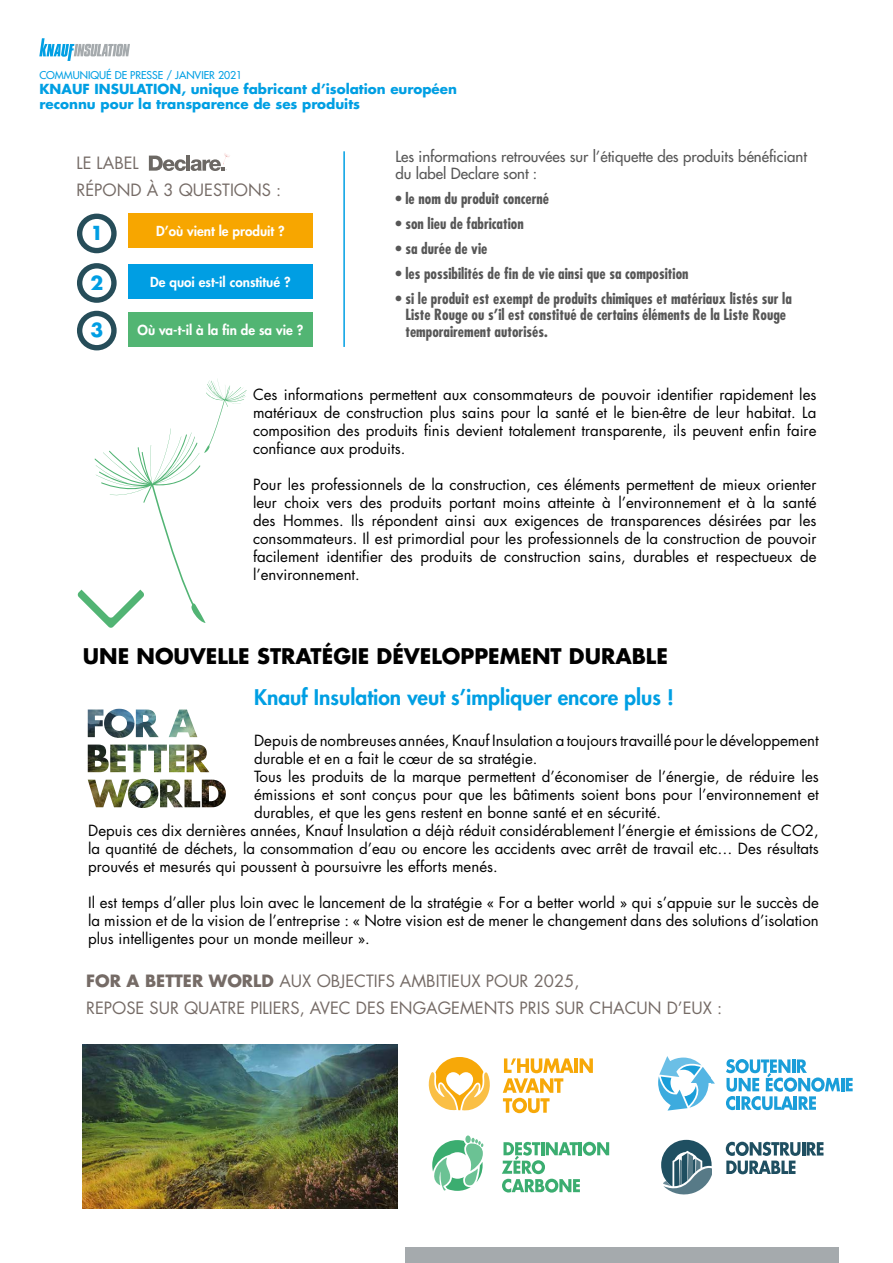
<style>
.page{position:relative;width:893px;height:1263px;background:#fff}
.page>*{position:absolute;margin:0;border:0;box-sizing:border-box;transform-origin:0 0}
.t1{font:800 21px "Futura CE";color:#009fe3}
.t2{font:700 21px "Futura CE";color:#000}
.t3{font:700 18.75px "Futura Std";color:#009ee3}
.t4{font:16.5px/26.7px "Futura CE";color:#756b66}
.t5{font:15px/18px "Futura CE";color:#000;text-align:justify}
.t6{font:700 condensed 15px/16.5px "Futura";color:#575757}
.t7{font:15px/16.5px "Futura";color:#575757}
.t8{font:700 13.5px/15px "Futura Std";color:#009fe3}
.t9{font:800 13.5px "Futura Std";color:#fff}
.t10{font:500 10.5px "Futura CE";color:#009fe3}
.t11{font:300 2.55px "Gotham";color:#54544a}
.s1{font-weight:700}
</style>
<div class="page">
<img style="left:82px;top:1045px;width:316px;height:164px">
<svg style="left:39px;top:38px;width:91px;height:23px"></svg>
<div style="left:405px;top:1247px;width:434px;height:16px;background:#a5aaad"></div>
<hr style="left:574px;top:1058px;width:4px;height:15px;background:#f7a808">
<svg style="left:580px;top:1058px;width:13px;height:15px"></svg>
<svg style="left:503px;top:1058px;width:71px;height:55px"></svg>
<svg style="left:428px;top:1057px;width:62px;height:54px"></svg>
<svg style="left:726px;top:1059px;width:127px;height:51px"></svg>
<svg style="left:658px;top:1056px;width:57px;height:54px"></svg>
<svg style="left:502px;top:1142px;width:107px;height:50px"></svg>
<svg style="left:726px;top:1142px;width:97px;height:32px"></svg>
<svg style="left:432px;top:1135px;width:51px;height:56px"></svg>
<svg style="left:661px;top:1140px;width:51px;height:55px"></svg>
<svg style="left:77px;top:379px;width:170px;height:249px"></svg>
<img style="left:169px;top:709px;width:28px;height:28px">
<svg style="left:103px;top:709px;width:56px;height:28px"></svg>
<img style="left:88px;top:709px;width:15px;height:28px">
<img style="left:187px;top:744px;width:22px;height:28px">
<img style="left:169px;top:744px;width:16px;height:28px">
<img style="left:128px;top:744px;width:39px;height:28px">
<svg style="left:141px;top:751px;width:1px;height:21px"></svg>
<img style="left:88px;top:744px;width:38px;height:28px">
<svg style="left:88px;top:744px;width:18px;height:11px"></svg>
<img style="left:88px;top:779px;width:70px;height:29px">
<svg style="left:184px;top:780px;width:41px;height:27px"></svg>
<img style="left:160px;top:780px;width:23px;height:27px">
<svg style="left:106px;top:780px;width:23px;height:27px"></svg>
<div style="left:128px;top:213px;width:185px;height:35px;background:#f7a600"></div>
<div style="left:77px;top:214px;width:40px;height:39px;border:5px solid #264d59;border-radius:50%"></div>
<div style="left:128px;top:264px;width:185px;height:34px;background:#009ee3"></div>
<div style="left:77px;top:263px;width:40px;height:40px;border:5px solid #264d59;border-radius:50%"></div>
<div style="left:77px;top:311px;width:40px;height:39px;border:5px solid #264d59;border-radius:50%"></div>
<div style="left:128px;top:312px;width:185px;height:34px;background:#52b573"></div>
<svg style="left:149px;top:153px;width:81px;height:18px"></svg>
<hr style="left:343px;top:151px;width:2px;height:196px;background:#009fe3">
<p class="t10" style="left:39px;top:67px;width:204px">COMMUNIQUÉ DE PRESSE / JANVIER 2021</p>
<p class="t8" style="left:39px;top:81px;width:419px">KNAUF INSULATION, unique fabricant d’isolation européen reconnu pour la transparence de ses produits</p>
<p class="t4" style="left:77px;top:150px;width:64px">LE LABEL</p>
<p class="t11" style="left:226px;top:169px;width:3px">®</p>
<p class="t4" style="left:77px;top:177px;width:206px">RÉPOND À 3 QUESTIONS :</p>
<p class="t3" style="left:90px;top:221px;width:14px">1</p>
<p class="t9" style="left:156px;top:222px;width:130px">D’où vient le produit ?</p>
<p class="t3" style="left:90px;top:270px;width:14px">2</p>
<p class="t9" style="left:150px;top:273px;width:142px">De quoi est-il constitué ?</p>
<p class="t3" style="left:90px;top:318px;width:14px">3</p>
<p class="t9" style="left:137px;top:321px;width:167px">Où va-t-il à la fin de sa vie ?</p>
<p class="t7" style="left:395px;top:148px;width:413px">Les informations retrouvées sur l’étiquette des produits bénéficiant du label Declare sont :</p>
<p class="t6" style="left:395px;top:190px;width:155px">• le nom du produit concerné</p>
<p class="t6" style="left:395px;top:215px;width:130px">• son lieu de fabrication</p>
<p class="t6" style="left:395px;top:240px;width:93px">• sa durée de vie</p>
<p class="t6" style="left:395px;top:265px;width:295px">• les possibilités de fin de vie ainsi que sa composition</p>
<p class="t6" style="left:405px;top:290px;width:388px;text-indent:-10px">• si le produit est exempt de produits chimiques et matériaux listés sur la<br>Liste Rouge ou s’il est constitué de certains éléments de la Liste Rouge temporairement autorisés.</p>
<p class="t5" style="left:253px;top:386px;width:565px">Ces informations permettent aux consommateurs de pouvoir identifier rapidement les matériaux de construction plus sains pour la santé et le bien-être de leur habitat. La composition des produits finis devient totalement transparente, ils peuvent enfin faire confiance aux produits.</p>
<p class="t5" style="left:253px;top:476px;width:565px">Pour les professionnels de la construction, ces éléments permettent de mieux orienter leur choix vers des produits portant moins atteinte à l’environnement et à la santé des Hommes. Ils répondent ainsi aux exigences de transparences désirées par les consommateurs. Il est primordial pour les professionnels de la construction de pouvoir facilement identifier des produits de construction sains, durables et respectueux de l’environnement.</p>
<h1 class="t2" style="left:83px;top:640px;width:586px">UNE NOUVELLE STRATÉGIE DÉVELOPPEMENT DURABLE</h1>
<h1 class="t1" style="left:254px;top:682px;width:421px">Knauf Insulation veut s’impliquer encore plus !</h1>
<p class="t5" style="left:254px;top:731px;width:566px">Depuis de nombreuses années, Knauf Insulation a toujours travaillé pour le développement</p>
<p class="t5" style="left:254px;top:749px;width:285px">durable et en a fait le cœur de sa stratégie.</p>
<p class="t5" style="left:254px;top:767px;width:566px">Tous les produits de la marque permettent d’économiser de l’énergie, de réduire les</p>
<p class="t5" style="left:254px;top:785px;width:566px">émissions et sont conçus pour que les bâtiments soient bons pour l’environnement et</p>
<p class="t5" style="left:254px;top:803px;width:409px">durables, et que les gens restent en bonne santé et en sécurité.</p>
<p class="t5" style="left:88px;top:821px;width:732px">Depuis ces dix dernières années, Knauf Insulation a déjà réduit considérablement l’énergie et émissions de CO2,</p>
<p class="t5" style="left:88px;top:839px;width:732px">la quantité de déchets, la consommation d’eau ou encore les accidents avec arrêt de travail etc… Des résultats</p>
<p class="t5" style="left:88px;top:857px;width:411px">prouvés et mesurés qui poussent à poursuivre les efforts menés.</p>
<p class="t5" style="left:88px;top:893px;width:732px">Il est temps d’aller plus loin avec le lancement de la stratégie « For a better world » qui s’appuie sur le succès de la mission et de la vision de l’entreprise : « Notre vision est de mener le changement dans des solutions d’isolation plus intelligentes pour un monde meilleur ».</p>
<p class="t4" style="left:86px;top:968px;width:638px"><span class="s1">FOR A BETTER WORLD</span> AUX OBJECTIFS AMBITIEUX POUR 2025,<br>REPOSE SUR QUATRE PILIERS, AVEC DES ENGAGEMENTS PRIS SUR CHACUN D’EUX :</p>
</div>
